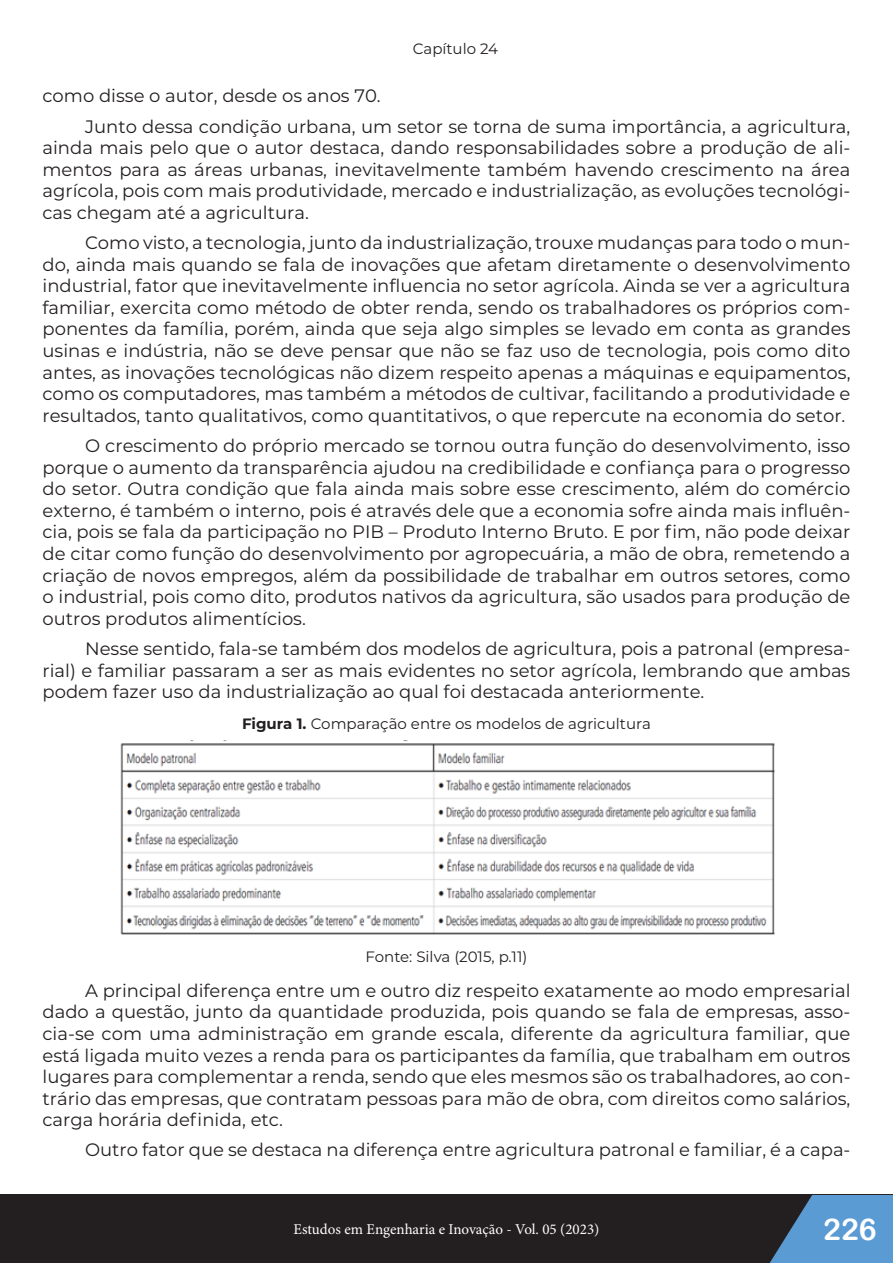
<style>
.page{position:relative;width:893px;height:1263px;background:#fff}
.page>*{position:absolute;margin:0;border:0;box-sizing:border-box;transform-origin:0 0}
.t1{font:30px "Arial Rounded MT Bold";color:#fff}
.t2{font:18px/21.6px "Montserrat";color:#231f20;text-align:justify}
.t3{font:15px "Montserrat";color:#231f20}
.t4{font:15px "Minion Pro";color:#fff}
.s1{font-weight:700}
</style>
<div class="page">
<div style="left:0;top:1195px;width:893px;height:68px;background:#231f20"></div>
<svg style="left:770px;top:1195px;width:123px;height:68px"></svg>
<img style="left:120px;top:740px;width:655px;height:195px">
<p class="t3" style="left:413px;top:38px;width:87px">Capítulo 24</p>
<p class="t2" style="left:85px;top:80px;width:767px;line-height:30.2px;text-indent:-43px">como disse o autor, desde os anos 70.<br>Junto dessa condição urbana, um setor se torna de suma importância, a agricultura,</p>
<p class="t2" style="left:43px;top:136px;width:809px">ainda mais pelo que o autor destaca, dando responsabilidades sobre a produção de ali&shy;mentos para as áreas urbanas, inevitavelmente também havendo crescimento na área agrícola, pois com mais produtividade, mercado e industrialização, as evoluções tecnológi&shy;cas chegam até a agricultura.</p>
<p class="t2" style="left:43px;top:231px;width:809px;text-indent:43px">Como visto, a tecnologia, junto da industrialização, trouxe mudanças para todo o mun&shy;do, ainda mais quando se fala de inovações que afetam diretamente o desenvolvimento industrial, fator que inevitavelmente influencia no setor agrícola. Ainda se ver a agricultura familiar, exercita como método de obter renda, sendo os trabalhadores os próprios com&shy;ponentes da família, porém, ainda que seja algo simples se levado em conta as grandes usinas e indústria, não se deve pensar que não se faz uso de tecnologia, pois como dito antes, as inovações tecnológicas não dizem respeito apenas a máquinas e equipamentos, como os computadores, mas também a métodos de cultivar, facilitando a produtividade e resultados, tanto qualitativos, como quantitativos, o que repercute na economia do setor.</p>
<p class="t2" style="left:43px;top:434px;width:809px;text-indent:43px">O crescimento do próprio mercado se tornou outra função do desenvolvimento, isso porque o aumento da transparência ajudou na credibilidade e confiança para o progresso do setor. Outra condição que fala ainda mais sobre esse crescimento, além do comércio externo, é também o interno, pois é através dele que a economia sofre ainda mais influên&shy;cia, pois se fala da participação no PIB – Produto Interno Bruto. E por fim, não pode deixar de citar como função do desenvolvimento por agropecuária, a mão de obra, remetendo a criação de novos empregos, além da possibilidade de trabalhar em outros setores, como o industrial, pois como dito, produtos nativos da agricultura, são usados para produção de outros produtos alimentícios.</p>
<p class="t2" style="left:43px;top:637px;width:809px;text-indent:43px">Nesse sentido, fala-se também dos modelos de agricultura, pois a patronal (empresa&shy;rial) e familiar passaram a ser as mais evidentes no setor agrícola, lembrando que ambas podem fazer uso da industrialização ao qual foi destacada anteriormente.</p>
<p class="t3" style="left:242px;top:713px;width:410px"><span class="s1">Figura 1.</span> Comparação entre os modelos de agricultura</p>
<p class="t3" style="left:366px;top:947px;width:163px">Fonte: Silva (2015, p.11)</p>
<p class="t2" style="left:43px;top:979px;width:809px;text-indent:43px">A principal diferença entre um e outro diz respeito exatamente ao modo empresarial dado a questão, junto da quantidade produzida, pois quando se fala de empresas, asso&shy;cia-se com uma administração em grande escala, diferente da agricultura familiar, que está ligada muito vezes a renda para os participantes da família, que trabalham em outros lugares para complementar a renda, sendo que eles mesmos são os trabalhadores, ao con&shy;trário das empresas, que contratam pessoas para mão de obra, com direitos como salários, carga horária definida, etc.</p>
<p class="t2" style="left:85px;top:1139px;width:767px">Outro fator que se destaca na diferença entre agricultura patronal e familiar, é a capa-</p>
<p class="t4" style="left:294px;top:1219px;width:307px">Estudos em Engenharia e Inovação - Vol. 05 (2023)</p>
<h1 class="t1" style="left:823px;top:1211px;width:55px">226</h1>
</div>
